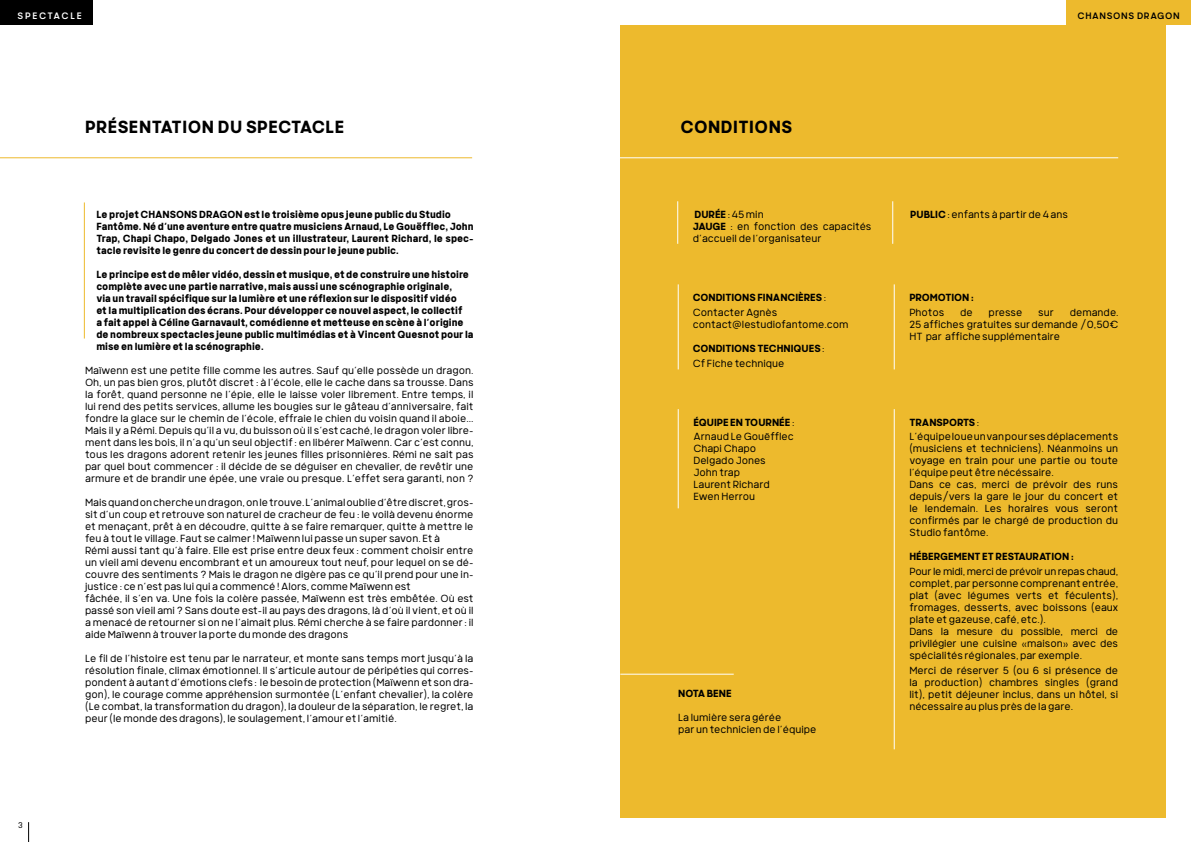
<style>
.page{position:relative;width:1191px;height:842px;background:#fff}
.page>*{position:absolute;margin:0;border:0;box-sizing:border-box;transform-origin:0 0}
.t1{font:700 17px "Mula";letter-spacing:.03em;color:#000}
.t2{font:300 10px/12px "Mula";color:#000}
.t3{font:700 10px/12px "Mula";color:#000}
.t4{font:9px "Mula";letter-spacing:.075em;color:#000}
.t5{font:9px "Mula";letter-spacing:.185em;color:#fff}
.t6{font:300 8px "Mula";color:#000}
.s1{font-weight:700}
.s2{font-weight:300}
</style>
<div class="page">
<div style="left:620px;top:25px;width:546px;height:792px;background:#edba2d"></div>
<hr style="left:0;top:157px;width:472px;height:1px;background:#edba2d">
<svg style="left:28px;top:822px;width:1px;height:20px"></svg>
<hr style="left:595px;top:157px;width:523px;height:1px;background:#fff">
<div style="left:0;top:0;width:93px;height:25px;background:#000"></div>
<hr style="left:677px;top:201px;width:1px;height:43px;background:#fff">
<hr style="left:677px;top:284px;width:1px;height:85px;background:#fff">
<hr style="left:677px;top:409px;width:1px;height:99px;background:#fff">
<hr style="left:893px;top:284px;width:1px;height:85px;background:#fff">
<hr style="left:893px;top:409px;width:1px;height:340px;background:#fff">
<hr style="left:892px;top:201px;width:1px;height:43px;background:#fff">
<div style="left:1066px;top:0;width:125px;height:25px;background:#edba2d"></div>
<hr style="left:620px;top:674px;width:113px;height:1px;background:#fff">
<hr style="left:84px;top:202px;width:1px;height:137px;background:#edba2d">
<p class="t5" style="left:18px;top:10px;width:66px">SPECTACL E</p>
<p class="t4" style="left:1077px;top:10px;width:104px">CHANSONS DRAGON</p>
<h1 class="t1" style="left:85px;top:116px;width:261px">Présentation du spectacle</h1>
<h1 class="t1" style="left:680px;top:116px;width:112px">conditions</h1>
<p class="t3" style="left:96px;top:208px;width:379px">Le projet CHANSONS DRAGON est le troisième opus jeune public du Studio Fantôme. Né d’une aventure entre quatre musiciens Arnaud, Le Gouëfflec, John Trap, Chapi Chapo, Delgado Jones et un illustrateur, Laurent Richard, le spec&shy;tacle revisite le genre du concert de dessin pour le jeune public.</p>
<p class="t3" style="left:96px;top:268px;width:379px">Le principe est de mêler vidéo, dessin et musique, et de construire une histoire complète avec une partie narrative, mais aussi une scénographie originale,<br>via un travail spécifique sur la lumière et une réflexion sur le dispositif vidéo<br>et la multiplication des écrans. Pour développer ce nouvel aspect, le collectif<br>a fait appel à Céline Garnavault, comédienne et metteuse en scène à l’origine de nombreux spectacles jeune public multimédias et à Vincent Quesnot pour la mise en lumière et la scénographie.</p>
<p class="t2" style="left:85px;top:364px;width:390px;text-align:justify">Maïwenn est une petite fille comme les autres. Sauf qu’elle possède un dragon.<br>Oh, un pas bien gros, plutôt discret : à l’école, elle le cache dans sa trousse. Dans la forêt, quand personne ne l’épie, elle le laisse voler librement. Entre temps, il lui rend des petits services, allume les bougies sur le gâteau d’anniversaire, fait fondre la glace sur le chemin de l’école, effraie le chien du voisin quand il aboie...<br>Mais il y a Rémi. Depuis qu’il a vu, du buisson où il s’est caché, le dragon voler libre - ment dans les bois, il n’a qu’un seul objectif : en libérer Maïwenn. Car c’est connu, tous les dragons adorent retenir les jeunes filles prisonnières. Rémi ne sait pas par quel bout commencer : il décide de se déguiser en chevalier, de revêtir une armure et de brandir une épée, une vraie ou presque. L’effet sera garanti, non ?</p>
<p class="t2" style="left:85px;top:496px;width:390px">Mais quand on cherche un dragon, on le trouve. L’animal oublie d’être discret, gros - sit d’un coup et retrouve son naturel de cracheur de feu : le voilà devenu énorme et menaçant, prêt à en découdre, quitte à se faire remarquer, quitte à mettre le feu à tout le village. Faut se calmer ! Maïwenn lui passe un super savon. Et à<br>Rémi aussi tant qu’à faire. Elle est prise entre deux feux : comment choisir entre un vieil ami devenu encombrant et un amoureux tout neuf, pour lequel on se dé - couvre des sentiments ? Mais le dragon ne digère pas ce qu’il prend pour une in - justice : ce n’est pas lui qui a commencé ! Alors, comme Maïwenn est<br>fâchée, il s’en va. Une fois la colère passée, Maïwenn est très embêtée. Où est passé son vieil ami ? Sans doute est-il au pays des dragons, là d’où il vient, et où il a menacé de retourner si on ne l’aimait plus. Rémi cherche à se faire pardonner : il aide Maïwenn à trouver la porte du monde des dragons</p>
<p class="t2" style="left:85px;top:652px;width:390px;text-align:justify">Le fil de l’histoire est tenu par le narrateur, et monte sans temps mort jusqu’à la résolution finale, climax émotionnel. Il s’articule autour de péripéties qui corres - pondent à autant d’émotions clefs : le besoin de protection (Maïwenn et son dra - gon), le courage comme appréhension surmontée (L’enfant chevalier), la colère (Le combat, la transformation du dragon), la douleur de la séparation, le regret, la peur (le monde des dragons), le soulagement, l’amour et l’amitié.</p>
<p class="t2" style="left:693px;top:208px;width:180px"><span class="s1">Durée</span> : 45 min<br><span class="s1">Jauge</span> : en fonction des capacités d’accueil de l’organisateur</p>
<p class="t3" style="left:693px;top:290px;width:135px;line-height:14.8px">Conditions financières <span class="s2">:<br>Contacter Agnès</span></p>
<p class="t2" style="left:693px;top:318px;width:157px">contact@lestudiofantome.com</p>
<p class="t3" style="left:693px;top:340px;width:133px;line-height:14.8px">Conditions techniques <span class="s2">:<br>Cf Fiche technique</span></p>
<p class="t2" style="left:693px;top:414px;width:103px;line-height:14.8px"><span class="s1">Équipe en tournée</span> :<br>Arnaud Le Gouëfflec</p>
<p class="t2" style="left:693px;top:443px;width:78px">Chapi Chapo<br>Delgado Jones<br>John trap<br>Laurent Richard<br>Ewen Herrou</p>
<p class="t3" style="left:678px;top:687px;width:55px">Nota Bene</p>
<p class="t2" style="left:678px;top:711px;width:140px">La lumière sera gérée<br>par un technicien de l’équipe</p>
<p class="t2" style="left:910px;top:208px;width:159px"><span class="s1">Public</span> : enfants à partir de 4 ans</p>
<p class="t3" style="left:909px;top:291px;width:66px">Promotion :</p>
<p class="t2" style="left:909px;top:306px;width:36px">Photos</p>
<p class="t2" style="left:960px;top:306px;width:14px">de</p>
<p class="t2" style="left:988px;top:306px;width:35px">presse</p>
<p class="t2" style="left:1038px;top:306px;width:17px">sur</p>
<p class="t2" style="left:909px;top:306px;width:211px;text-align:justify;text-indent:160px">demande.<br>25 affiches gratuites sur demande /0,50€ HT par affiche supplémentaire</p>
<p class="t2" style="left:909px;top:414px;width:210px;line-height:14.8px"><span class="s1">Transports</span> :<br>L’équipe loue un van pour ses déplacements</p>
<p class="t2" style="left:909px;top:443px;width:210px">(musiciens et techniciens). Néanmoins un voyage en train pour une partie ou toute l’équipe peut être nécéssaire.<br>Dans ce cas, merci de prévoir des runs depuis/vers la gare le jour du concert et le lendemain. Les horaires vous seront confirmés par le chargé de production du Studio fantôme.</p>
<p class="t3" style="left:909px;top:551px;width:166px">Hébergement et restauration :</p>
<p class="t2" style="left:909px;top:565px;width:210px">Pour le midi, merci de prévoir un repas chaud, complet, par personne comprenant entrée, plat (avec légumes verts et féculents), fromages, desserts, avec boissons (eaux plate et gazeuse, café, etc.).<br>Dans la mesure du possible, merci de privilégier une cuisine «maison» avec des spécialités régionales, par exemple.</p>
<p class="t2" style="left:909px;top:664px;width:210px;text-align:justify">Merci de réserver 5 (ou 6 si présence de la production) chambres singles (grand lit), petit déjeuner inclus, dans un hôtel, si nécessaire au plus près de la gare.</p>
<p class="t6" style="left:18px;top:820px;width:6px">3</p>
</div>
